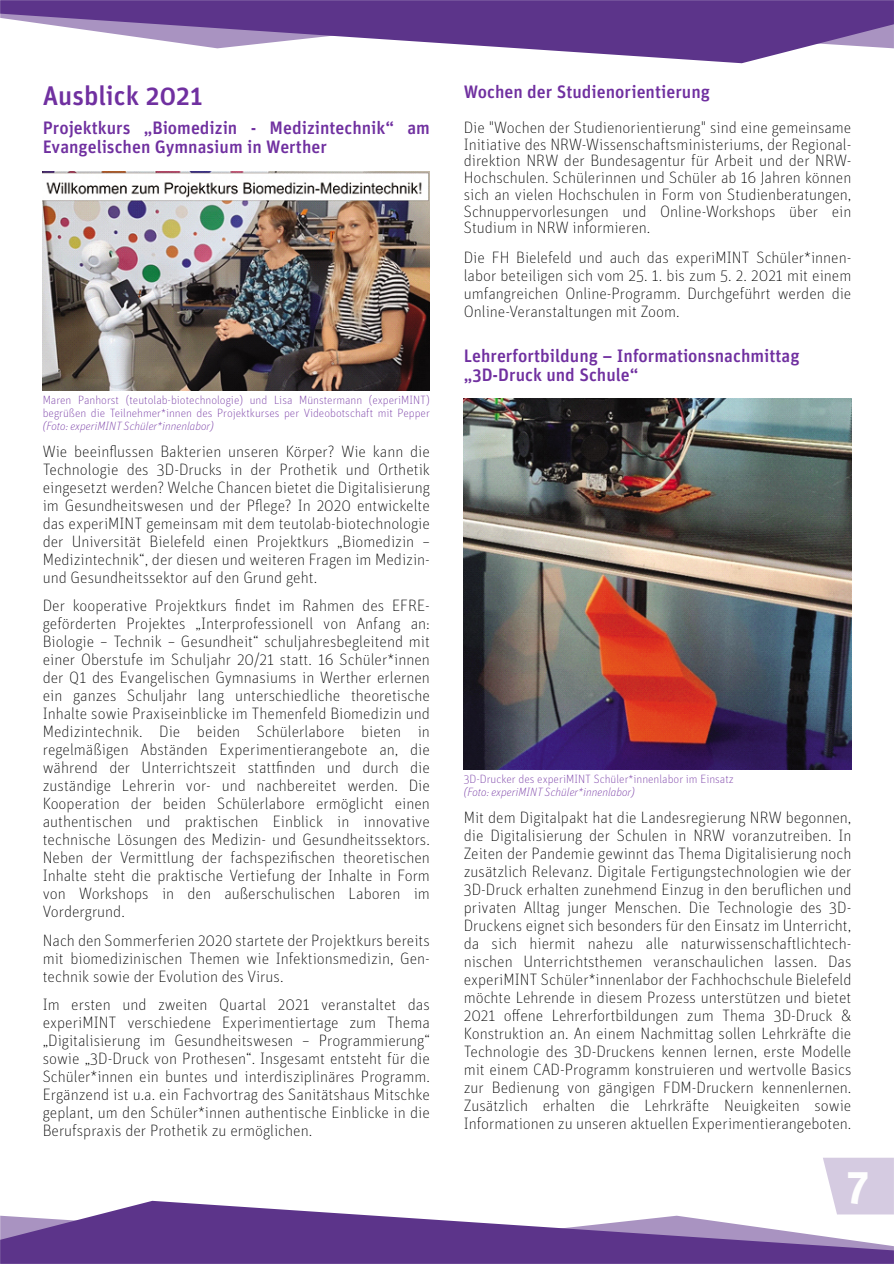
<style>
.page{position:relative;width:894px;height:1264px;background:#fff}
.page>*{position:absolute;margin:0;border:0;box-sizing:border-box;transform-origin:0 0}
.t1{font:700 45px "Unit Pro";color:#fefefe}
.t2{font:500 27px "Unit Pro";color:#7030a0}
.t3{font:500 18px/19.6px "Unit Pro";color:#7030a0}
.t4{font:100 16.5px/18px "Unit Pro";color:#000;text-align:justify}
.t5{font:100 12px/13px "Unit Pro";color:#7030a0}
.t6{font:italic 100 12px "Unit Pro";color:#7030a0}
</style>
<div class="page">
<svg style="left:0;top:0;width:893px;height:63px;fill:#5c348a"></svg>
<svg style="left:0;top:1157px;width:893px;height:106px"></svg>
<img style="left:43px;top:171px;width:386px;height:219px">
<img style="left:463px;top:398px;width:388px;height:371px">
<h2 class="t2" style="left:43px;top:84px;width:161px">Ausblick 2021</h2>
<p class="t3" style="left:43px;top:118px;width:388px">Projektkurs „Biomedizin - Medizintechnik“ am<br>Evangelischen Gymnasium in Werther</p>
<p class="t5" style="left:43px;top:393px;width:388px">Maren Panhorst (teutolab-biotechnologie) und Lisa Münstermann (experiMINT) begrüßen die Teilnehmer*innen des Projektkurses per Videobotschaft mit Pepper</p>
<p class="t6" style="left:43px;top:420px;width:172px">(Foto: experiMINT Schüler*innenlabor)</p>
<p class="t4" style="left:43px;top:443px;width:388px">Wie beeinflussen Bakterien unseren Körper? Wie kann die Technologie des 3D-Drucks in der Prothetik und Orthetik eingesetzt werden? Welche Chancen bietet die Digitalisierung im Gesundheitswesen und der Pflege? In 2020 entwickelte das experiMINT gemeinsam mit dem teutolab-biotechnologie der Universität Bielefeld einen Projektkurs „Biomedizin – Medizintechnik“, der diesen und weiteren Fragen im Medizin&shy;und Gesundheitssektor auf den Grund geht.</p>
<p class="t4" style="left:43px;top:597px;width:388px">Der kooperative Projektkurs findet im Rahmen des EFRE&shy;geförderten Projektes „Interprofessionell von Anfang an:<br>Biologie – Technik – Gesundheit“ schuljahresbegleitend mit einer Oberstufe im Schuljahr 20/21 statt. 16 Schüler*innen der Q1 des Evangelischen Gymnasiums in Werther erlernen ein ganzes Schuljahr lang unterschiedliche theoretische Inhalte sowie Praxiseinblicke im Themenfeld Biomedizin und Medizintechnik. Die beiden Schülerlabore bieten in regelmäßigen Abständen Experimentierangebote an, die während der Unterrichtszeit stattfinden und durch die zuständige Lehrerin vor- und nachbereitet werden. Die Kooperation der beiden Schülerlabore ermöglicht einen authentischen und praktischen Einblick in innovative technische Lösungen des Medizin- und Gesundheitssektors.<br>Neben der Vermittlung der fachspezifischen theoretischen Inhalte steht die praktische Vertiefung der Inhalte in Form von Workshops in den außerschulischen Laboren im Vordergrund.</p>
<p class="t4" style="left:43px;top:931px;width:388px">Nach den Sommerferien 2020 startete der Projektkurs bereits mit biomedizinischen Themen wie Infektionsmedizin, Gen&shy;technik sowie der Evolution des Virus.</p>
<p class="t4" style="left:43px;top:996px;width:388px">Im ersten und zweiten Quartal 2021 veranstaltet das experiMINT verschiedene Experimentiertage zum Thema „Digitalisierung im Gesundheitswesen – Programmierung“ sowie „3D-Druck von Prothesen“. Insgesamt entsteht für die Schüler*innen ein buntes und interdisziplinäres Programm.<br>Ergänzend ist u.a. ein Fachvortrag des Sanitätshaus Mitschke geplant, um den Schüler*innen authentische Einblicke in die Berufspraxis der Prothetik zu ermöglichen.</p>
<p class="t3" style="left:463px;top:83px;width:247px">Wochen der Studienorientierung</p>
<p class="t4" style="left:463px;top:120px;width:389px;line-height:16.6px">Die "Wochen der Studienorientierung" sind eine gemeinsame Initiative des NRW-Wissenschaftsministeriums, der Regional&shy;direktion NRW der Bundesagentur für Arbeit und der NRW-Hochschulen. Schülerinnen und Schüler ab 16 Jahren können sich an vielen Hochschulen in Form von Studienberatungen, Schnuppervorlesungen und Online-Workshops über ein Studium in NRW informieren.</p>
<p class="t4" style="left:463px;top:249px;width:389px">Die FH Bielefeld und auch das experiMINT Schüler*innen&shy;labor beteiligen sich vom 25. 1. bis zum 5. 2. 2021 mit einem umfangreichen Online-Programm. Durchgeführt werden die Online-Veranstaltungen mit Zoom.</p>
<p class="t3" style="left:463px;top:348px;width:337px;line-height:18.1px">Lehrerfortbildung – Informationsnachmittag „3D-Druck und Schule“</p>
<p class="t5" style="left:463px;top:772px;width:271px">3D-Drucker des experiMINT Schüler*innenlabor im Einsatz</p>
<p class="t6" style="left:463px;top:786px;width:172px">(Foto: experiMINT Schüler*innenlabor)</p>
<p class="t4" style="left:463px;top:809px;width:389px">Mit dem Digitalpakt hat die Landesregierung NRW begonnen, die Digitalisierung der Schulen in NRW voranzutreiben. In Zeiten der Pandemie gewinnt das Thema Digitalisierung noch zusätzlich Relevanz. Digitale Fertigungstechnologien wie der 3D-Druck erhalten zunehmend Einzug in den beruflichen und privaten Alltag junger Menschen. Die Technologie des 3D-Druckens eignet sich besonders für den Einsatz im Unterricht, da sich hiermit nahezu alle naturwissenschaftlichtech&shy;nischen Unterrichtsthemen veranschaulichen lassen. Das experiMINT Schüler*innenlabor der Fachhochschule Bielefeld möchte Lehrende in diesem Prozess unterstützen und bietet 2021 offene Lehrerfortbildungen zum Thema 3D-Druck &amp; Konstruktion an. An einem Nachmittag sollen Lehrkräfte die Technologie des 3D-Druckens kennen lernen, erste Modelle mit einem CAD-Programm konstruieren und wertvolle Basics zur Bedienung von gängigen FDM-Druckern kennenlernen.<br>Zusätzlich erhalten die Lehrkräfte Neuigkeiten sowie Informationen zu unseren aktuellen Experimentierangeboten.</p>
<h1 class="t1" style="left:846px;top:1164px;width:24px">7</h1>
</div>
